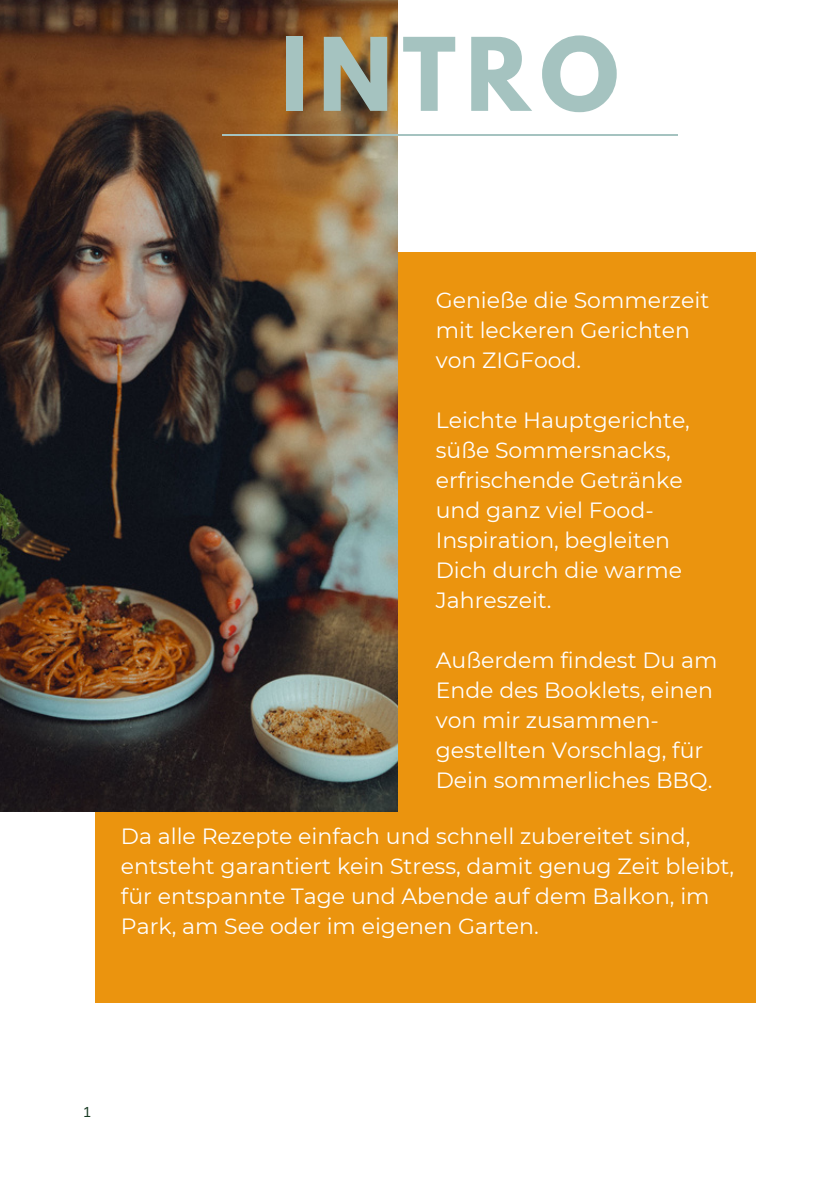
<style>
.page{position:relative;width:839px;height:1191px;background:#fff}
.page>*{position:absolute;margin:0;border:0;box-sizing:border-box;transform-origin:0 0}
.t1{font:700 89.8px "League Spartan";letter-spacing:.11em;color:#a5c3c0}
.t2{font:22px/30px "Montserrat";color:#fff}
.t3{font:14px "Sanchez";color:#183b23}
</style>
<div class="page">
<div style="left:95px;top:253px;width:660px;height:750px;background:#eb940e"></div>
<img style="left:0;top:0;width:397px;height:811px">
<hr style="left:222px;top:135px;width:455px;height:1px;background:#a5c3c0">
<h1 class="t1" style="left:281px;top:30px;width:339px">INTRO</h1>
<p class="t2" style="left:436px;top:285px;width:275px">Genieße die Sommerzeit mit leckeren Gerichten von ZIGFood.</p>
<p class="t2" style="left:436px;top:405px;width:256px">Leichte Hauptgerichte, süße Sommersnacks, erfrischende Getränke und ganz viel Food-<br>Inspiration, begleiten<br>Dich durch die warme<br>Jahreszeit.</p>
<p class="t2" style="left:436px;top:645px;width:283px">Außerdem findest Du am<br>Ende des Booklets, einen von mir zusammen&shy;gestellten Vorschlag, für<br>Dein sommerliches BBQ.</p>
<p class="t2" style="left:121px;top:821px;width:614px">Da alle Rezepte einfach und schnell zubereitet sind, entsteht garantiert kein Stress, damit genug Zeit bleibt, für entspannte Tage und Abende auf dem Balkon, im Park, am See oder im eigenen Garten.</p>
<p class="t3" style="left:84px;top:1103px;width:9px">1</p>
</div>
